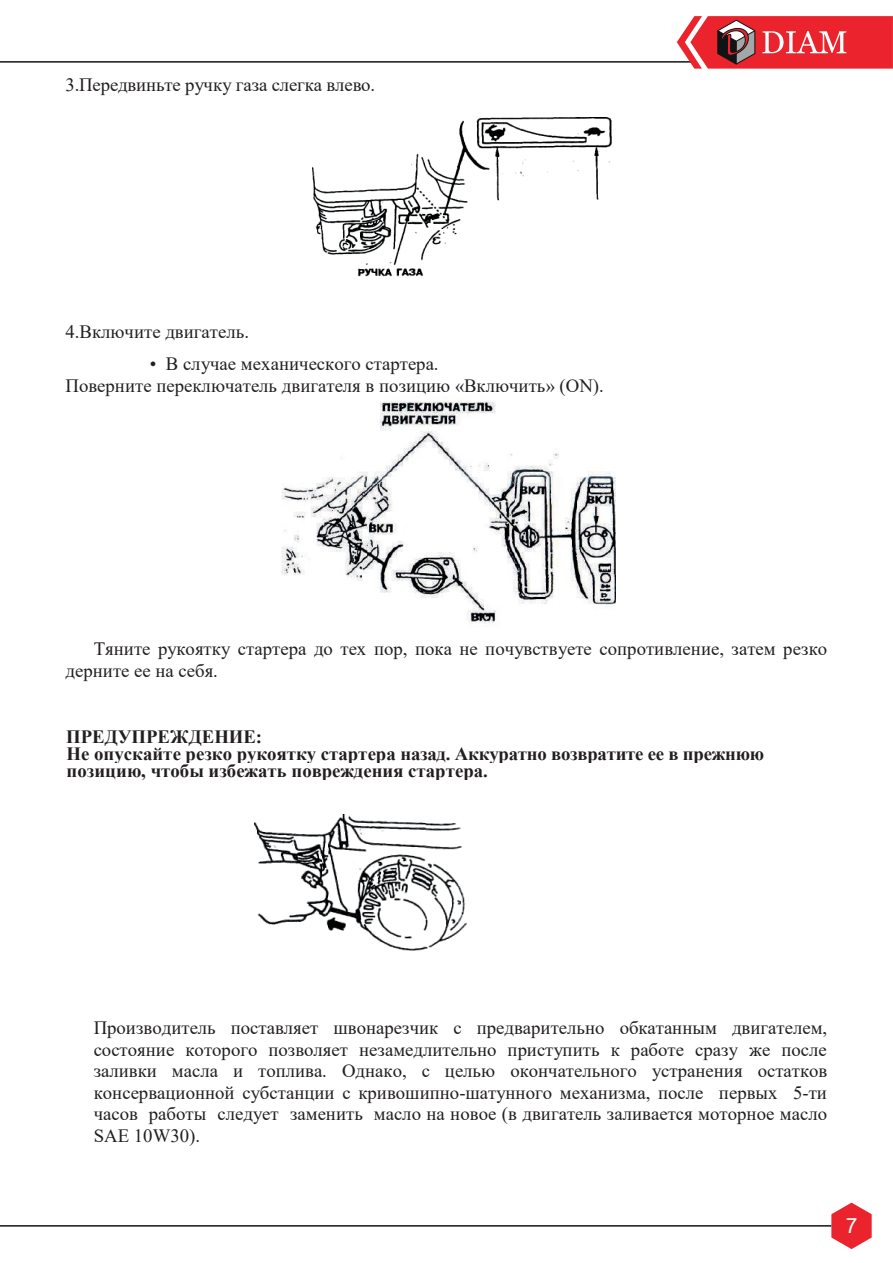
<style>
.page{position:relative;width:893px;height:1263px;background:#fff}
.page>*{position:absolute;margin:0;border:0;box-sizing:border-box;transform-origin:0 0}
.t1{font:21px "Arial";color:#fff}
.t2{font:18.75px/21.6px "Times New Roman";color:#231f20}
.t3{font:700 18.75px/17px "Times New Roman";color:#231f20}
</style>
<div class="page">
<hr style="left:0;top:1225px;width:831px;height:2px;background:#101415">
<hr style="left:0;top:61px;width:696px;height:2px;background:#101415">
<svg style="left:676px;top:16px;width:216px;height:53px;background:#df484e"></svg>
<svg style="left:831px;top:1203px;width:40px;height:46px"></svg>
<img style="left:312px;top:117px;width:299px;height:161px">
<img style="left:282px;top:401px;width:334px;height:223px">
<img style="left:254px;top:814px;width:212px;height:136px">
<p class="t2" style="left:65px;top:73px;width:311px">3.Передвиньте ручку газа слегка влево.</p>
<p class="t2" style="left:65px;top:320px;width:185px">4.Включите двигатель.</p>
<p class="t2" style="left:66px;top:352px;width:539px;text-indent:84px">• В случае механического стартера.<br>Поверните переключатель двигателя в позицию «Включить» (ON).</p>
<p class="t2" style="left:65px;top:638px;width:763px;text-indent:28px">Тяните рукоятку стартера до тех пор, пока не почувствуете сопротивление, затем резко дерните ее на себя.</p>
<p class="t3" style="left:66px;top:727px;width:699px">ПРЕДУПРЕЖДЕНИЕ:<br>Не опускайте резко рукоятку стартера назад. Аккуратно возвратите ее в прежнюю позицию, чтобы избежать повреждения стартера.</p>
<p class="t2" style="left:94px;top:1016px;width:735px;text-align:justify">Производитель поставляет швонарезчик с предварительно обкатанным двигателем, состояние которого позволяет незамедлительно приступить к работе сразу же после заливки масла и топлива. Однако, с целью окончательного устранения остатков консервационной субстанции с кривошипно-шатунного механизма, после первых 5-ти часов работы следует заменить масло на новое (в двигатель заливается моторное масло SAE 10W30).</p>
<p class="t1" style="left:845px;top:1212px;width:13px">7</p>
</div>
